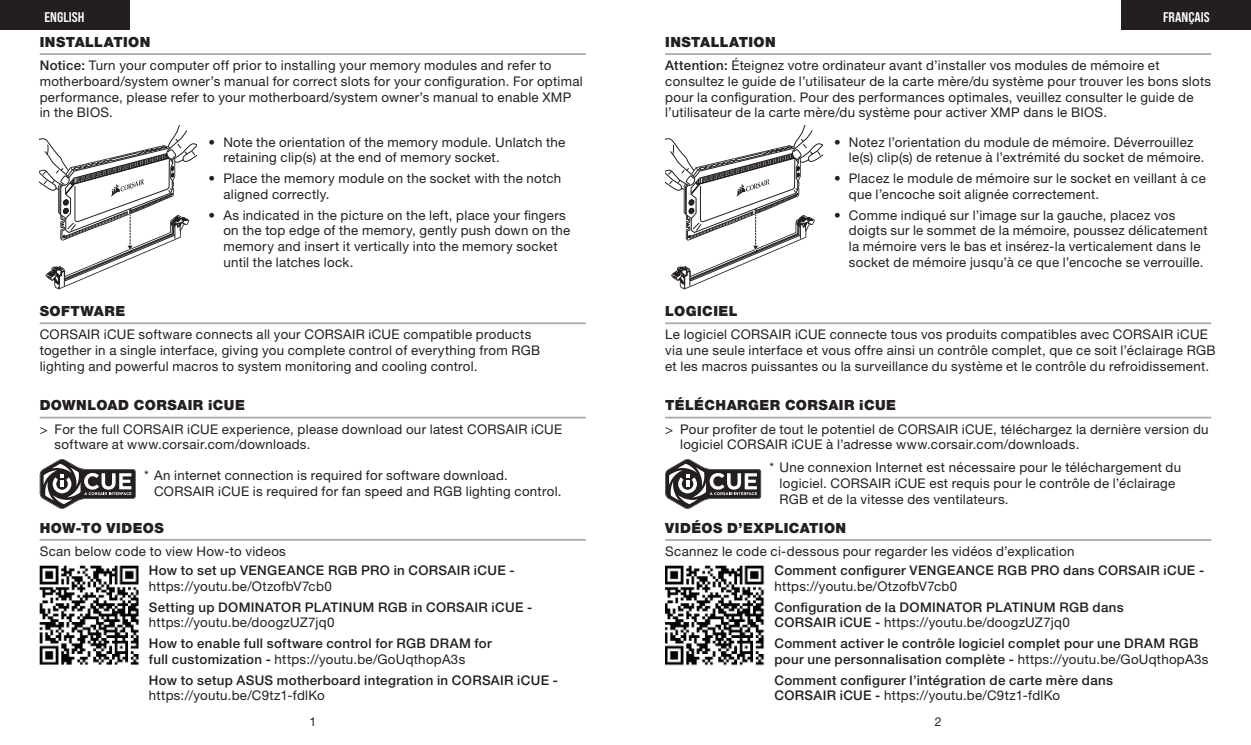
<style>
.page{position:relative;width:1251px;height:745px;background:#fff}
.page>*{position:absolute;margin:0;border:0;box-sizing:border-box;transform-origin:0 0}
.t1{font:900 14px "Helvetica Neue LT Pro";letter-spacing:.03em;color:#231f20}
.t2{font:14px "Bebas Neue Pro Sm E Bd";color:#fff}
.t3{font:13.3px/15.8px "Helvetica Neue LT Pro";letter-spacing:.02em;color:#231f20}
.t4{font:500 13.3px/15.8px "Helvetica Neue LT Pro";letter-spacing:.025em;color:#231f20}
.t5{font:12.25px "Helvetica Neue LT Pro";color:#231f20}
.s1{font-weight:500}
.s2{font-weight:400}
</style>
<div class="page">
<div style="left:0;top:0;width:129px;height:30px;background:#231f20"></div>
<div style="left:1121px;top:0;width:129px;height:30px;background:#231f20"></div>
<img style="left:40px;top:565px;width:99px;height:99px">
<hr style="left:40px;top:538px;width:545px;height:2px;background:#a8a9ad">
<img style="left:665px;top:565px;width:99px;height:99px">
<hr style="left:665px;top:538px;width:545px;height:2px;background:#a8a9ad">
<svg style="left:40px;top:459px;width:96px;height:49px"></svg>
<hr style="left:40px;top:416px;width:545px;height:2px;background:#a8a9ad">
<svg style="left:665px;top:459px;width:96px;height:49px"></svg>
<hr style="left:665px;top:416px;width:545px;height:2px;background:#a8a9ad">
<hr style="left:40px;top:322px;width:545px;height:2px;background:#a8a9ad">
<hr style="left:665px;top:322px;width:545px;height:2px;background:#a8a9ad">
<hr style="left:40px;top:53px;width:545px;height:2px;background:#a8a9ad">
<hr style="left:665px;top:53px;width:545px;height:2px;background:#a8a9ad">
<svg style="left:40px;top:125px;width:156px;height:164px"></svg>
<svg style="left:665px;top:125px;width:156px;height:164px"></svg>
<p class="t2" style="left:44px;top:9px;width:42px">ENGLISH</p>
<p class="t2" style="left:1162px;top:9px;width:48px">FRANÇAIS</p>
<p class="t1" style="left:40px;top:33px;width:112px">INSTALLATION</p>
<p class="t3" style="left:40px;top:57px;width:544px"><span class="s1">Notice:</span> Turn your computer off prior to installing your memory modules and refer to motherboard/system owner’s manual for correct slots for your configuration. For optimal performance, please refer to your motherboard/system owner’s manual to enable XMP in the BIOS.</p>
<p class="t3" style="left:223px;top:133px;width:343px;text-indent:-15px">• Note the orientation of the memory module. Unlatch the retaining clip(s) at the end of memory socket.</p>
<p class="t3" style="left:223px;top:170px;width:339px;text-indent:-15px">• Place the memory module on the socket with the notch aligned correctly.</p>
<p class="t3" style="left:223px;top:206px;width:348px;text-indent:-15px">• As indicated in the picture on the left, place your fingers on the top edge of the memory, gently push down on the memory and insert it vertically into the memory socket until the latches lock.</p>
<p class="t1" style="left:40px;top:302px;width:87px">SOFTWARE</p>
<p class="t3" style="left:40px;top:326px;width:502px">CORSAIR iCUE software connects all your CORSAIR iCUE compatible products together in a single interface, giving you complete control of everything from RGB lighting and powerful macros to system monitoring and cooling control.</p>
<p class="t1" style="left:40px;top:397px;width:207px">DOWNLOAD CORSAIR iCUE</p>
<p class="t3" style="left:55px;top:420px;width:509px;text-indent:-15px">&gt; For the full CORSAIR iCUE experience, please download our latest CORSAIR iCUE software at www.corsair.com/downloads.</p>
<p class="t3" style="left:154px;top:466px;width:409px;text-indent:-10px">* An internet connection is required for software download.<br>CORSAIR iCUE is required for fan speed and RGB lighting control.</p>
<p class="t1" style="left:40px;top:519px;width:126px">HOW-TO VIDEOS</p>
<p class="t3" style="left:40px;top:542px;width:248px">Scan below code to view How-to videos</p>
<p class="t4" style="left:149px;top:562px;width:367px">How to set up VENGEANCE RGB PRO in CORSAIR iCUE -</p>
<p class="t3" style="left:149px;top:577px;width:184px">https://youtu.be/OtzofbV7cb0</p>
<p class="t4" style="left:149px;top:598px;width:385px">Setting up DOMINATOR PLATINUM RGB in CORSAIR iCUE -</p>
<p class="t3" style="left:149px;top:614px;width:187px">https://youtu.be/doogzUZ7jq0</p>
<p class="t4" style="left:149px;top:635px;width:344px">How to enable full software control for RGB DRAM for full customization - <span class="s2">https://youtu.be/GoUqthopA3s</span></p>
<p class="t4" style="left:149px;top:671px;width:410px">How to setup ASUS motherboard integration in CORSAIR iCUE -</p>
<p class="t3" style="left:149px;top:687px;width:177px">https://youtu.be/C9tz1-fdlKo</p>
<p class="t1" style="left:665px;top:33px;width:112px">INSTALLATION</p>
<p class="t3" style="left:665px;top:57px;width:547px"><span class="s1">Attention:</span> Éteignez votre ordinateur avant d’installer vos modules de mémoire et consultez le guide de l’utilisateur de la carte mère/du système pour trouver les bons slots pour la configuration. Pour des performances optimales, veuillez consulter le guide de l’utilisateur de la carte mère/du système pour activer XMP dans le BIOS.</p>
<p class="t3" style="left:848px;top:133px;width:357px;text-indent:-15px">• Notez l’orientation du module de mémoire. Déverrouillez le(s) clip(s) de retenue à l’extrémité du socket de mémoire.</p>
<p class="t3" style="left:848px;top:170px;width:358px;text-indent:-15px">• Placez le module de mémoire sur le socket en veillant à ce que l’encoche soit alignée correctement.</p>
<p class="t3" style="left:848px;top:206px;width:360px;text-indent:-15px">• Comme indiqué sur l’image sur la gauche, placez vos doigts sur le sommet de la mémoire, poussez délicatement la mémoire vers le bas et insérez-la verticalement dans le socket de mémoire jusqu’à ce que l’encoche se verrouille.</p>
<p class="t1" style="left:665px;top:302px;width:74px">LOGICIEL</p>
<p class="t3" style="left:665px;top:326px;width:552px">Le logiciel CORSAIR iCUE connecte tous vos produits compatibles avec CORSAIR iCUE via une seule interface et vous offre ainsi un contrôle complet, que ce soit l’éclairage RGB et les macros puissantes ou la surveillance du système et le contrôle du refroidissement.</p>
<p class="t1" style="left:665px;top:397px;width:232px">TÉLÉCHARGER CORSAIR iCUE</p>
<p class="t3" style="left:680px;top:420px;width:530px;text-indent:-15px">&gt; Pour profiter de tout le potentiel de CORSAIR iCUE, téléchargez la dernière version du logiciel CORSAIR iCUE à l’adresse www.corsair.com/downloads.</p>
<p class="t3" style="left:779px;top:459px;width:403px;text-indent:-10px">* Une connexion Internet est nécessaire pour le téléchargement du logiciel. CORSAIR iCUE est requis pour le contrôle de l’éclairage<br>RGB et de la vitesse des ventilateurs.</p>
<p class="t1" style="left:665px;top:519px;width:182px">VIDÉOS D’EXPLICATION</p>
<p class="t3" style="left:665px;top:542px;width:410px">Scannez le code ci-dessous pour regarder les vidéos d’explication</p>
<p class="t4" style="left:774px;top:562px;width:431px">Comment configurer VENGEANCE RGB PRO dans CORSAIR iCUE -</p>
<p class="t3" style="left:774px;top:577px;width:184px">https://youtu.be/OtzofbV7cb0</p>
<p class="t4" style="left:774px;top:598px;width:351px">Configuration de la DOMINATOR PLATINUM RGB dans<br>CORSAIR iCUE - <span class="s2">https://youtu.be/doogzUZ7jq0</span></p>
<p class="t4" style="left:774px;top:635px;width:435px">Comment activer le contrôle logiciel complet pour une DRAM RGB pour une personnalisation complète - <span class="s2">https://youtu.be/GoUqthopA3s</span></p>
<p class="t4" style="left:774px;top:671px;width:340px">Comment configurer l’intégration de carte mère dans<br>CORSAIR iCUE - <span class="s2">https://youtu.be/C9tz1-fdlKo</span></p>
<p class="t5" style="left:309px;top:713px;width:8px">1</p>
<p class="t5" style="left:934px;top:713px;width:8px">2</p>
</div>
